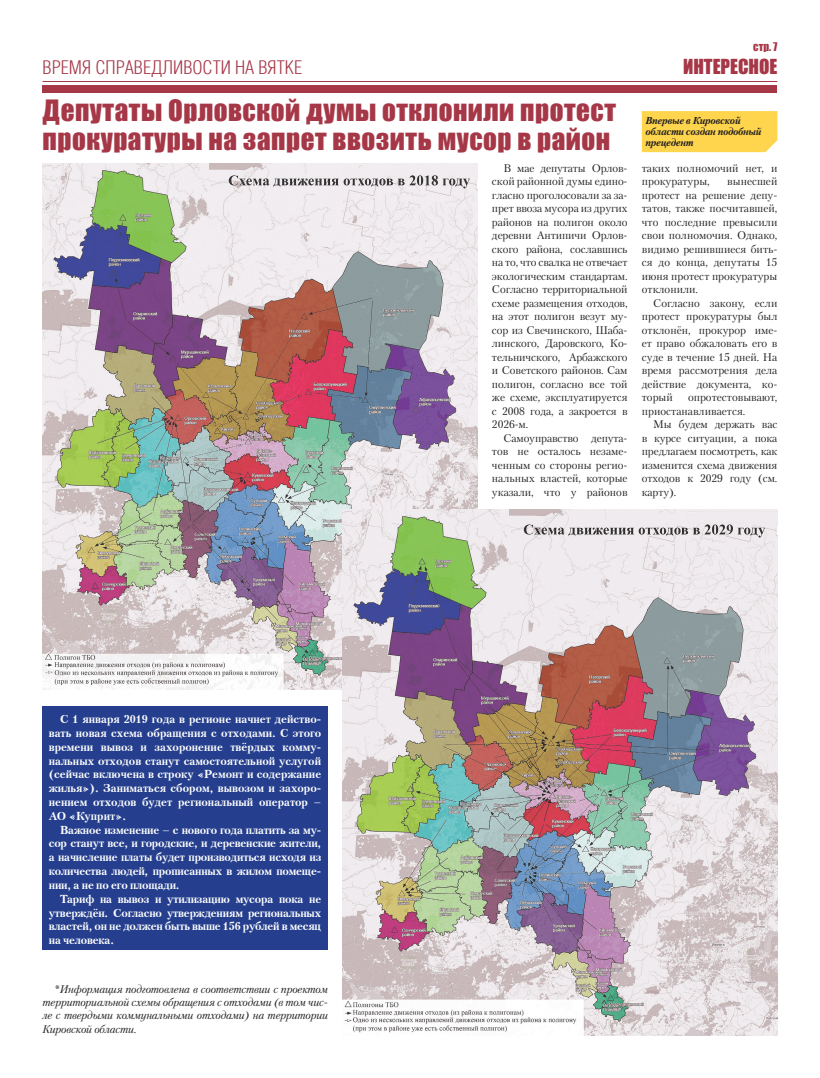
<style>
.page{position:relative;width:820px;height:1078px;background:#fff}
.page>*{position:absolute;margin:0;border:0;box-sizing:border-box;transform-origin:0 0}
.t1{font:27px/29px "Impact";letter-spacing:.02em;color:#a63747}
.t2{font:300 19px "Helios Cond";color:#a63747}
.t3{font:19px "Impact";color:#a63747}
.t4{font:700 11.5px/13.8px "Petersburg C";letter-spacing:-.015em;color:#fff;text-align:justify}
.t5{font:11px/13.5px "Petersburg C";color:#231f20;text-align:justify}
.t6{font:italic 11px/13.2px "Petersburg C";letter-spacing:-.015em;color:#231f20;text-align:justify}
.t7{font:11px "Impact";color:#a63747}
.t8{font:italic 700 10px/11px "Petersburg C";letter-spacing:-.03em;color:#231f20}
</style>
<div class="page">
<img style="left:43px;top:163px;width:434px;height:526px">
<div style="left:43px;top:706px;width:285px;height:243px;background:#253f8e"></div>
<img style="left:342px;top:509px;width:435px;height:526px">
<div style="left:43px;top:85px;width:734px;height:7px;background:#a63747"></div>
<hr style="left:43px;top:81px;width:734px;height:1px;background:#a63747">
<div style="left:641px;top:111px;width:136px;height:41px;background:#fed54d"></div>
<p class="t7" style="left:753px;top:38px;width:26px">стр. 7</p>
<h2 class="t2" style="left:43px;top:57px;width:261px">ВРЕМЯ СПРАВЕДЛИВОСТИ НА ВЯТКЕ</h2>
<h2 class="t3" style="left:682px;top:52px;width:96px">ИНТЕРЕСНОЕ</h2>
<h1 class="t1" style="left:43px;top:95px;width:575px">Депутаты Орловской думы отклонили протест прокуратуры на запрет ввозить мусор в район</h1>
<p class="t5" style="left:492px;top:161px;width:137px;text-indent:11px">В мае депутаты Орлов&shy;ской районной думы едино&shy;гласно проголосовали за за&shy;прет ввоза мусора из других районов на полигон около деревни Антипичи Орлов&shy;ского района, сославшись на то, что свалка не отвечает экологическим стандартам.<br>Согласно территориальной схеме размещения отходов, на этот полигон везут му&shy;сор из Свечинского, Шаба&shy;линского, Даровского, Ко&shy;тельничского, Арбажского и Советского районов. Сам полигон, согласно все той же схеме, эксплуатируется с 2008 года, а закроется в 2026-м.</p>
<p class="t5" style="left:492px;top:431px;width:137px;text-indent:11px">Самоуправство депута&shy;тов не осталось незаме&shy;ченным со стороны регио&shy;нальных властей, которые указали, что у районов</p>
<p class="t8" style="left:645px;top:115px;width:117px">Впервые в Кировской области создан подобный прецедент</p>
<p class="t5" style="left:641px;top:161px;width:137px">таких полномочий нет, и прокуратуры,</p>
<p class="t5" style="left:641px;top:174px;width:137px;text-indent:85px">вынесшей протест на решение депу&shy;татов, также посчитавшей, что последние превысили свои полномочия. Однако, видимо решившиеся бить&shy;ся до конца, депутаты 15 июня протест прокуратуры отклонили.</p>
<p class="t5" style="left:641px;top:296px;width:137px;text-indent:11px">Согласно закону, если протест прокуратуры был отклонён, прокурор име&shy;ет право обжаловать его в суде в течение 15 дней. На время рассмотрения дела действие документа, ко&shy;торый</p>
<p class="t5" style="left:641px;top:390px;width:137px;text-indent:46px">опротестовывают, приостанавливается.</p>
<p class="t5" style="left:641px;top:417px;width:137px;text-indent:11px">Мы будем держать вас в курсе ситуации, а пока предлагаем посмотреть, как изменится схема движения отходов к 2029 году (см. карту).</p>
<p class="t4" style="left:49px;top:711px;width:274px;text-indent:11px">С 1 января 2019 года в регионе начнет действо&shy;вать новая схема обращения с отходами. С этого времени вывоз и захоронение твёрдых комму&shy;нальных отходов станут самостоятельной услугой (сейчас включена в строку «Ремонт и содержание жилья»). Заниматься сбором, вывозом и захоро&shy;нением отходов будет региональный оператор – АО «Куприт».</p>
<p class="t4" style="left:49px;top:822px;width:274px;text-indent:11px">Важное изменение – с нового года платить за му&shy;сор станут все, и городские, и деревенские жители, а начисление платы будет производиться исходя из количества людей, прописанных в жилом помеще&shy;нии, а не по его площади.</p>
<p class="t4" style="left:49px;top:891px;width:274px;text-indent:11px">Тариф на вывоз и утилизацию мусора пока не утверждён. Согласно утверждениям региональных властей, он не должен быть выше 156 рублей в месяц на человека.</p>
<p class="t6" style="left:43px;top:982px;width:287px;text-indent:11px">*Информация подготовлена в соответствии с проектом территориальной схемы обращения с отходами (в том чис&shy;ле с твердыми коммунальными отходами) на территории Кировской области.</p>
</div>
